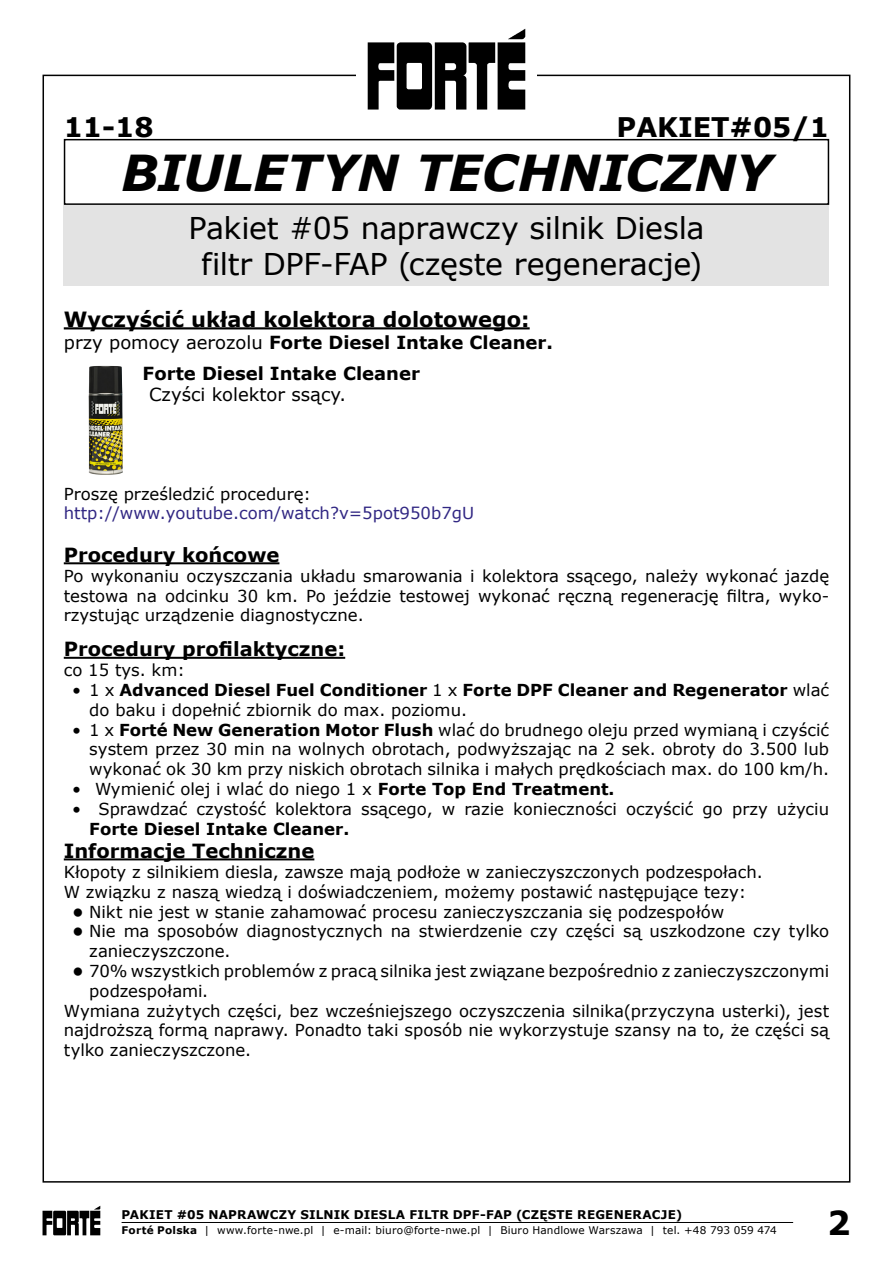
<style>
.page{position:relative;width:893px;height:1263px;background:#fff}
.page>*{position:absolute;margin:0;border:0;box-sizing:border-box;transform-origin:0 0}
.t1{font:italic 700 49.5px "Verdana";letter-spacing:-.015em;color:#000}
.t2{font:700 33px "Verdana";color:#000}
.t3{font:30px/36px "Verdana";letter-spacing:-.01em;color:#000;text-align:center}
.t4{font:700 27px "Verdana";color:#000}
.t5{font:700 21px "Verdana";color:#000}
.t6{font:700 19.5px "Verdana";color:#000}
.t7{font:700 18px "Verdana";color:#000}
.t8{font:18px "Verdana";color:#000}
.t9{font:16.5px/19.8px "Verdana";color:#000;text-align:justify}
.t10{font:700 16.5px/19.8px "Verdana";color:#000}
.t11{font:16.5px "Verdana";color:#312783}
.t12{font:700 12px "Verdana";letter-spacing:.015em;color:#000}
.t13{font:10.5px "Verdana";letter-spacing:.015em;color:#000}
.s1{font-weight:400}
.s2{font-weight:700}
</style>
<div class="page">
<svg style="left:43px;top:1206px;width:57px;height:29px"></svg>
<svg style="left:368px;top:29px;width:157px;height:81px"></svg>
<hr style="left:122px;top:1222px;width:671px;height:1px;background:#000">
<div style="left:64px;top:139px;width:765px;height:66px;border:2px solid #000"></div>
<img style="left:88px;top:366px;width:35px;height:109px">
<hr style="left:64px;top:327px;width:466px;height:2px;background:#000">
<hr style="left:64px;top:657px;width:281px;height:2px;background:#000">
<hr style="left:64px;top:858px;width:250px;height:2px;background:#000">
<hr style="left:64px;top:562px;width:215px;height:2px;background:#000">
<div style="left:64px;top:205px;width:765px;height:81px;background:#e3e3e3"></div>
<h3 class="t4" style="left:64px;top:108px;width:91px">11-18</h3>
<h3 class="t4" style="left:617px;top:108px;width:214px">PAKIET#05/1</h3>
<h1 class="t1" style="left:121px;top:138px;width:652px">BIULETYN TECHNICZNY</h1>
<h3 class="t3" style="left:188px;top:210px;width:518px">Pakiet #05 naprawczy silnik Diesla filtr DPF-FAP (częste regeneracje)</h3>
<p class="t5" style="left:64px;top:304px;width:467px">Wyczyścić układ kolektora dolotowego:</p>
<p class="t7" style="left:64px;top:329px;width:491px"><span class="s1">przy pomocy aerozolu</span> Forte Diesel Intake Cleaner.</p>
<p class="t7" style="left:143px;top:360px;width:279px">Forte Diesel Intake Cleaner</p>
<p class="t8" style="left:149px;top:382px;width:198px">Czyści kolektor ssący.</p>
<p class="t9" style="left:64px;top:484px;width:249px">Proszę prześledzić procedurę:</p>
<p class="t11" style="left:64px;top:502px;width:412px">http://www.youtube.com/watch?v=5pot950b7gU</p>
<p class="t6" style="left:64px;top:541px;width:217px">Procedury końcowe</p>
<p class="t9" style="left:64px;top:566px;width:767px">Po wykonaniu oczyszczania układu smarowania i kolektora ssącego, należy wykonać jazdę testowa na odcinku 30 km. Po jeździe testowej wykonać ręczną regenerację filtra, wyko&shy;rzystując urządzenie diagnostyczne.</p>
<p class="t6" style="left:64px;top:635px;width:283px">Procedury profilaktyczne:</p>
<p class="t9" style="left:64px;top:660px;width:123px">co 15 tys. km:</p>
<p class="t10" style="left:89px;top:680px;width:741px;text-indent:-17px"><span class="s1">• 1 x</span> Advanced Diesel Fuel Conditioner <span class="s1">1 x</span> Forte DPF Cleaner and Regenerator <span class="s1">wlać do baku i dopełnić zbiornik do max. poziomu.</span></p>
<p class="t9" style="left:89px;top:720px;width:741px;text-indent:-17px">• 1 x <span class="s2">Forté New Generation Motor Flush</span> wlać do brudnego oleju przed wymianą i czyścić system przez 30 min na wolnych obrotach, podwyższając na 2 sek. obroty do 3.500 lub wykonać ok 30 km przy niskich obrotach silnika i małych prędkościach max. do 100 km/h.</p>
<p class="t9" style="left:72px;top:779px;width:544px">• Wymienić olej i wlać do niego 1 x <span class="s2">Forte Top End Treatment.</span></p>
<p class="t9" style="left:72px;top:799px;width:758px">• Sprawdzać czystość kolektora ssącego, w razie konieczności oczyścić go przy użyciu</p>
<p class="t10" style="left:89px;top:818px;width:262px">Forte Diesel Intake Cleaner.</p>
<p class="t6" style="left:64px;top:837px;width:252px">Informacje Techniczne</p>
<p class="t9" style="left:64px;top:862px;width:701px">Kłopoty z silnikiem diesla, zawsze mają podłoże w zanieczyszczonych podzespołach.<br>W związku z naszą wiedzą i doświadczeniem, możemy postawić następujące tezy:</p>
<p class="t9" style="left:72px;top:901px;width:653px"><span class="s2">•</span> Nikt nie jest w stanie zahamować procesu zanieczyszczania się podzespołów</p>
<p class="t9" style="left:89px;top:921px;width:741px;text-indent:-17px"><span class="s2">•</span> Nie ma sposobów diagnostycznych na stwierdzenie czy części są uszkodzone czy tylko zanieczyszczone.</p>
<p class="t9" style="left:72px;top:961px;width:758px"><span class="s2">•</span> 70% wszystkich problemów z pracą silnika jest związane bezpośrednio z zanieczyszczonymi</p>
<p class="t9" style="left:89px;top:981px;width:120px">podzespołami.</p>
<p class="t9" style="left:64px;top:1000px;width:767px">Wymiana zużytych części, bez wcześniejszego oczyszczenia silnika(przyczyna usterki), jest</p>
<p class="t9" style="left:64px;top:1020px;width:767px">najdroższą formą naprawy. Ponadto taki sposób nie wykorzystuje szansy na to, że części są</p>
<p class="t9" style="left:64px;top:1040px;width:189px">tylko zanieczyszczone.</p>
<p class="t12" style="left:122px;top:1206px;width:37px">Pakiet</p>
<p class="t12" style="left:177px;top:1206px;width:43px">#05 naprawc</p>
<p class="t12" style="left:279px;top:1206px;width:309px">zy si lni k Diesla fi ltr DPF-FAP (częste regenerac</p>
<p class="t12" style="left:661px;top:1206px;width:23px">je)</p>
<p class="t13" style="left:122px;top:1223px;width:657px"><span class="s2">Forté Polska</span> | www.forte-nwe.pl | e-mail: biuro@forte-nwe.pl | Biuro Handlowe Warszawa | tel. +48 793 059 474</p>
<h2 class="t2" style="left:827px;top:1199px;width:25px">2</h2>
</div>
